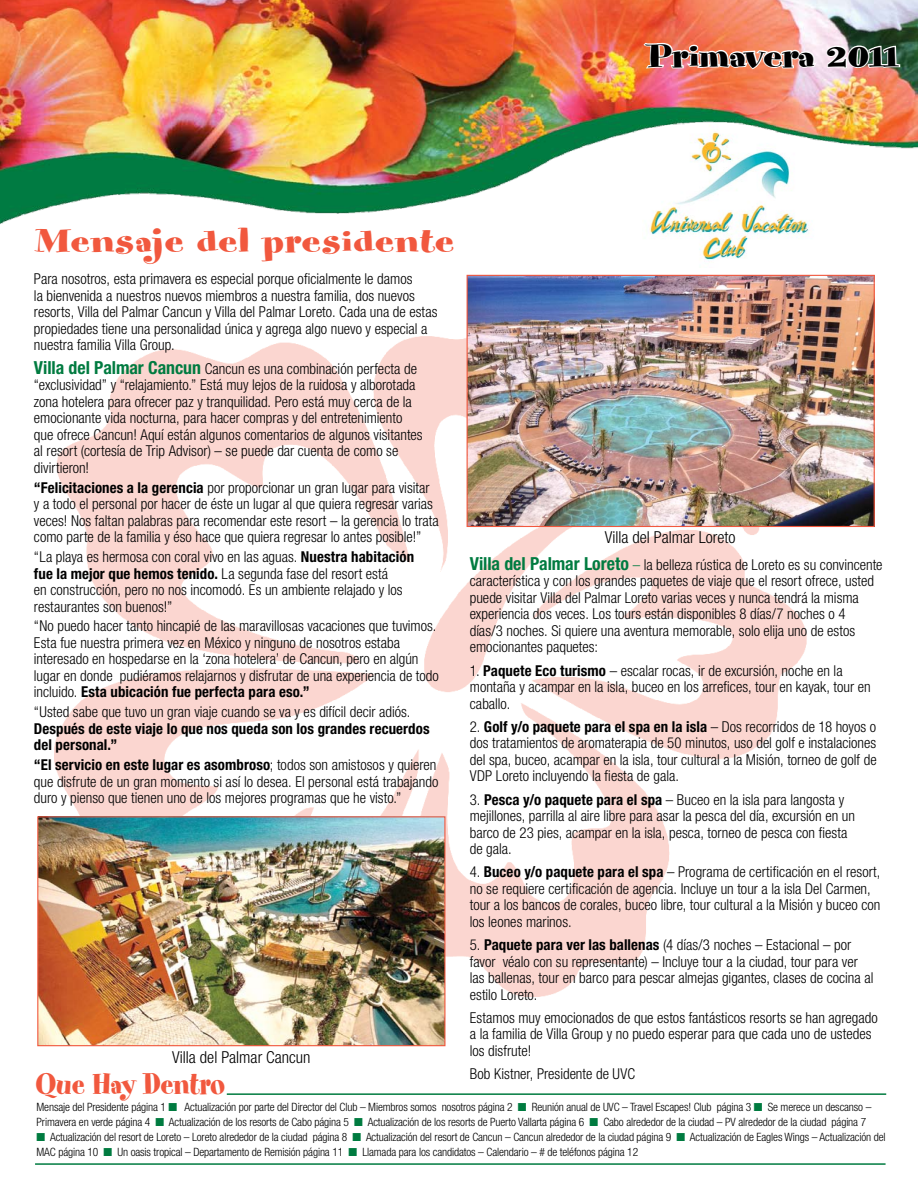
<style>
.page{position:relative;width:918px;height:1188px;background:#fff}
.page>*{position:absolute;margin:0;border:0;box-sizing:border-box;transform-origin:0 0}
.t1{font:36px "Spumoni LP Std";letter-spacing:.02em;color:#f1583e;scale:1.35 1}
.t2{font:36px "Spumoni LP Std";color:#000;scale:1.35 1}
.t3{font:33px "Spumoni LP Std";color:#f1583e}
.t4{font:300 condensed 16.5px "Helvetica Neue LT Std";color:#000}
.t5{font:300 condensed 15px/16.5px "Helvetica Neue LT Std";color:#000}
.t6{font:700 condensed 15px/16.5px "Helvetica Neue LT Std";letter-spacing:.005em;color:#000}
.t7{font:300 condensed 11.55px/15px "Helvetica Neue LT Std";letter-spacing:-.01em;color:#000}
.s1{font-weight:700;font-size:18px;color:#007b40}
.s2{font-weight:700}
.s3{color:#007b40}
</style>
<div class="page">
<img style="left:54px;top:321px;width:753px;height:675px">
<img style="left:0;top:0;width:918px;height:224px">
<svg style="left:642px;top:41px;width:175px;height:30px"></svg>
<img style="left:824px;top:24px;width:78px;height:46px">
<hr style="left:227px;top:1093px;width:659px;height:2px;background:#007b40">
<hr style="left:35px;top:1163px;width:851px;height:2px;background:#007b40">
<img style="left:642px;top:125px;width:175px;height:136px">
<img style="left:469px;top:277px;width:404px;height:248px">
<div style="left:467px;top:275px;width:408px;height:252px;border:1px solid #f1583e"></div>
<img style="left:39px;top:818px;width:405px;height:226px">
<div style="left:37px;top:816px;width:409px;height:230px;border:1px solid #f1583e"></div>
<h1 class="t1" style="left:36px;top:223px;width:311px">Mensaje del presidente</h1>
<h1 class="t2" style="left:648px;top:38px;width:187px">Primavera 2011</h1>
<p class="t5" style="left:34px;top:271px;width:405px">Para nosotros, esta primavera es especial porque oficialmente le damos<br>la bienvenida a nuestros nuevos miembros a nuestra familia, dos nuevos resorts, Villa del Palmar Cancun y Villa del Palmar Loreto. Cada una de estas propiedades tiene una personalidad única y agrega algo nuevo y especial a nuestra familia Villa Group.</p>
<p class="t5" style="left:34px;top:360px;width:390px"><span class="s1">Villa del Palmar Cancun</span> Cancun es una combinación perfecta de “exclusividad” y “relajamiento.” Está muy lejos de la ruidosa y alborotada zona hotelera para ofrecer paz y tranquilidad. Pero está muy cerca de la emocionante vida nocturna, para hacer compras y del entretenimiento que ofrece Cancun! Aquí están algunos comentarios de algunos visitantes al resort (cortesía de Trip Advisor) – se puede dar cuenta de como se divirtieron!</p>
<p class="t5" style="left:34px;top:479px;width:406px"><span class="s2">“Felicitaciones a la gerencia</span> por proporcionar un gran lugar para visitar y a todo el personal por hacer de éste un lugar al que quiera regresar varias veces! Nos faltan palabras para recomendar este resort – la gerencia lo trata como parte de la familia y éso hace que quiera regresar lo antes posible!”</p>
<p class="t5" style="left:34px;top:548px;width:382px">“La playa es hermosa con coral vivo en las aguas. <span class="s2">Nuestra habitación fue la mejor que hemos tenido.</span> La segunda fase del resort está<br>en construcción, pero no nos incomodó. Es un ambiente relajado y los restaurantes son buenos!”</p>
<p class="t5" style="left:34px;top:618px;width:406px">“No puedo hacer tanto hincapié de las maravillosas vacaciones que tuvimos.<br>Esta fue nuestra primera vez en México y ninguno de nosotros estaba interesado en hospedarse en la ‘zona hotelera’ de Cancun, pero en algún lugar en donde pudiéramos relajarnos y disfrutar de una experiencia de todo incluido. <span class="s2">Esta ubicación fue perfecta para eso.”</span></p>
<p class="t5" style="left:34px;top:704px;width:378px">“Usted sabe que tuvo un gran viaje cuando se va y es difícil decir adiós.</p>
<p class="t6" style="left:34px;top:720px;width:397px">Después de este viaje lo que nos queda son los grandes recuerdos del personal.”</p>
<p class="t5" style="left:34px;top:757px;width:406px"><span class="s2">“El servicio en este lugar es asombroso</span>; todos son amistosos y quieren que disfrute de un gran momento si así lo desea. El personal está trabajando duro y pienso que tienen uno de los mejores programas que he visto.”</p>
<p class="t4" style="left:605px;top:528px;width:132px">Villa del Palmar Loreto</p>
<p class="t5" style="left:470px;top:556px;width:414px"><span class="s1">Villa del Palmar Loreto</span> <span class="s3">–</span> la belleza rústica de Loreto es su convincente característica y con los grandes paquetes de viaje que el resort ofrece, usted puede visitar Villa del Palmar Loreto varias veces y nunca tendrá la misma experiencia dos veces. Los tours están disponibles 8 días/7 noches o 4<br>días/3 noches. Si quiere una aventura memorable, solo elija uno de estos emocionantes paquetes:</p>
<p class="t5" style="left:470px;top:662px;width:402px">1. <span class="s2">Paquete Eco turismo</span> – escalar rocas, ir de excursión, noche en la montaña y acampar en la isla, buceo en los arrefices, tour en kayak, tour en caballo.</p>
<p class="t5" style="left:470px;top:718px;width:408px;text-align:justify">2. <span class="s2">Golf y/o paquete para el spa en la isla</span> – Dos recorridos de 18 hoyos o dos tratamientos de aromaterapia de 50 minutos, uso del golf e instalaciones del spa, buceo, acampar en la isla, tour cultural a la Misión, torneo de golf de VDP Loreto incluyendo la fiesta de gala.</p>
<p class="t5" style="left:470px;top:791px;width:387px">3. <span class="s2">Pesca y/o paquete para el spa</span> – Buceo en la isla para langosta y mejillones, parrilla al aire libre para asar la pesca del día, excursión en un barco de 23 pies, acampar en la isla, pesca, torneo de pesca con fiesta de gala.</p>
<p class="t5" style="left:470px;top:864px;width:412px">4. <span class="s2">Buceo y/o paquete para el spa</span> – Programa de certificación en el resort, no se requiere certificación de agencia. Incluye un tour a la isla Del Carmen, tour a los bancos de corales, buceo libre, tour cultural a la Misión y buceo con los leones marinos.</p>
<p class="t5" style="left:470px;top:937px;width:405px">5. <span class="s2">Paquete para ver las ballenas</span> (4 días/3 noches – Estacional – por favor véalo con su representante) – Incluye tour a la ciudad, tour para ver las ballenas, tour en barco para pescar almejas gigantes, clases de cocina al estilo Loreto.</p>
<p class="t5" style="left:470px;top:1009px;width:409px">Estamos muy emocionados de que estos fantásticos resorts se han agregado a la familia de Villa Group y no puedo esperar para que cada uno de ustedes los disfrute!</p>
<p class="t5" style="left:470px;top:1066px;width:167px">Bob Kistner, Presidente de UVC</p>
<p class="t4" style="left:172px;top:1048px;width:140px">Villa del Palmar Cancun</p>
<h2 class="t3" style="left:35px;top:1067px;width:192px">Que Hay Dentro</h2>
<p class="t7" style="left:37px;top:1099px;width:836px">Mensaje del Presidente página 1 <span class="s3">■</span> Actualización por parte del Director del Club – Miembros somos nosotros página 2 <span class="s3">■</span> Reunión anual de UVC – Travel Escapes! Club página 3 <span class="s3">■</span> Se merece un descanso –<br>Primavera en verde página 4 <span class="s3">■</span> Actualización de los resorts de Cabo página 5 <span class="s3">■</span> Actualización de los resorts de Puerto Vallarta página 6 <span class="s3">■</span> Cabo alrededor de la ciudad – PV alrededor de la ciudad página 7</p>
<p class="t7" style="left:37px;top:1129px;width:851px"><span class="s3">■</span> Actualización del resort de Loreto – Loreto alrededor de la ciudad página 8 <span class="s3">■</span> Actualización del resort de Cancun – Cancun alrededor de la ciudad página 9 <span class="s3">■</span> Actualización de Eagles Wings – Actualización del<br>MAC página 10 <span class="s3">■</span> Un oasis tropical – Departamento de Remisión página 11 <span class="s3">■</span> Llamada para los candidatos – Calendario – # de teléfonos página 12</p>
</div>
